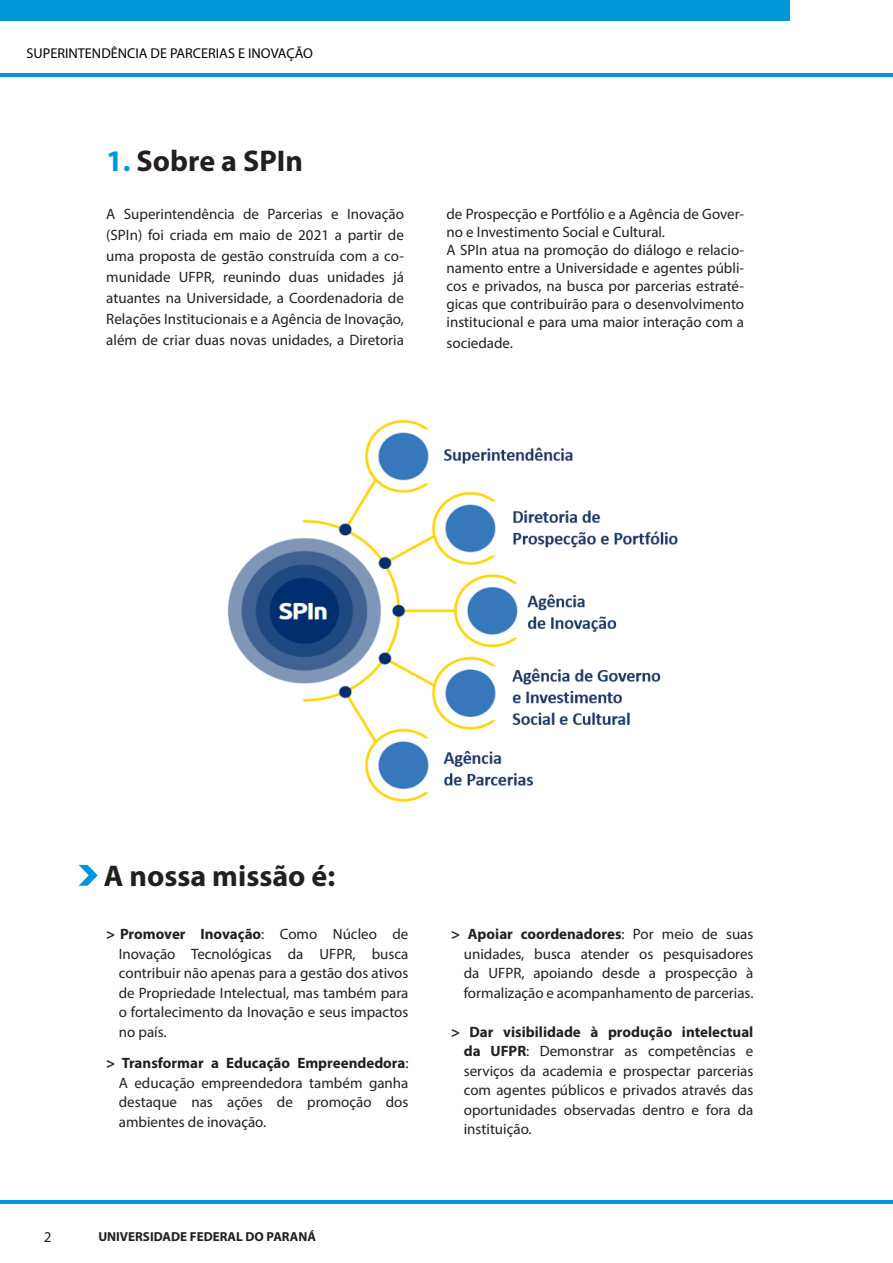
<style>
.page{position:relative;width:893px;height:1263px;background:#fff}
.page>*{position:absolute;margin:0;border:0;box-sizing:border-box;transform-origin:0 0}
.tit_esq{font:700 30px "Myriad Pro";color:#231f20}
.tx_corpo{font:15px/19.5px "Myriad Pro";color:#231f20;text-align:justify}
.t1{font:14.25px "Myriad Pro";color:#040503}
.t2{font:700 13.05px "Myriad Pro";color:#231f20}
.s1{color:#0095d9}
.s2{font-weight:700}
</style>
<div class="page">
<div style="left:0;top:0;width:790px;height:20px;background:#0095d9"></div>
<hr style="left:0;top:73px;width:893px;height:4px;background:#0095d9">
<hr style="left:0;top:1200px;width:893px;height:3px;background:#0095d9">
<svg style="left:79px;top:865px;width:19px;height:21px"></svg>
<img style="left:227px;top:419px;width:451px;height:383px">
<p class="t1" style="left:27px;top:45px;width:288px">SUPERINTENDÊNCIA DE PARCERIAS E INOVAÇÃO</p>
<p class="tit_esq" style="left:106px;top:142px;width:198px"><span class="s1">1.</span> Sobre a SPIn</p>
<p class="tx_corpo" style="left:106px;top:203px;width:299px;line-height:21px">A Superintendência de Parcerias e Inovação (SPIn) foi criada em maio de 2021 a partir de uma proposta de gestão construída com a co&shy;munidade UFPR, reunindo duas unidades já atuantes na Universidade, a Coordenadoria de Relações Institucionais e a Agência de Inovação, além de criar duas novas unidades, a Diretoria</p>
<p class="tx_corpo" style="left:446px;top:205px;width:299px;line-height:18px">de Prospecção e Portfólio e a Agência de Gover&shy;no e Investimento Social e Cultural.</p>
<p class="tx_corpo" style="left:446px;top:241px;width:299px;line-height:18px">A SPIn atua na promoção do diálogo e relacio&shy;namento entre a Universidade e agentes públi&shy;cos e privados, na busca por parcerias estraté&shy;gicas que contribuirão para o desenvolvimento institucional e para uma maior interação com a</p>
<p class="tx_corpo" style="left:446px;top:333px;width:68px">sociedade.</p>
<p class="tit_esq" style="left:104px;top:856px;width:233px">A nossa missão é:</p>
<p class="tx_corpo" style="left:119px;top:924px;width:291px;text-indent:-13px"><span class="s2">&gt; Promover Inovação</span>: Como Núcleo de Inovação Tecnológicas da UFPR, busca contribuir não apenas para a gestão dos ativos de Propriedade Intelectual, mas também para o fortalecimento da Inovação e seus impactos no país.</p>
<p class="tx_corpo" style="left:119px;top:1053px;width:291px;text-indent:-13px"><span class="s2">&gt; Transformar a Educação Empreendedora</span>:<br>A educação empreendedora também ganha destaque nas ações de promoção dos ambientes de inovação.</p>
<p class="tx_corpo" style="left:44px;top:1227px;width:9px">2</p>
<p class="t2" style="left:98px;top:1228px;width:219px">UNIVERSIDADE FEDERAL DO PARANÁ</p>
<p class="tx_corpo" style="left:464px;top:924px;width:291px;text-indent:-13px"><span class="s2">&gt; Apoiar coordenadores</span>: Por meio de suas unidades, busca atender os pesquisadores da UFPR, apoiando desde a prospecção à formalização e acompanhamento de parcerias.</p>
<p class="tx_corpo" style="left:464px;top:1022px;width:291px;text-indent:-13px"><span class="s2">&gt; Dar visibilidade à produção intelectual da UFPR</span>: Demonstrar as competências e serviços da academia e prospectar parcerias com agentes públicos e privados através das oportunidades observadas dentro e fora da instituição.</p>
</div>
